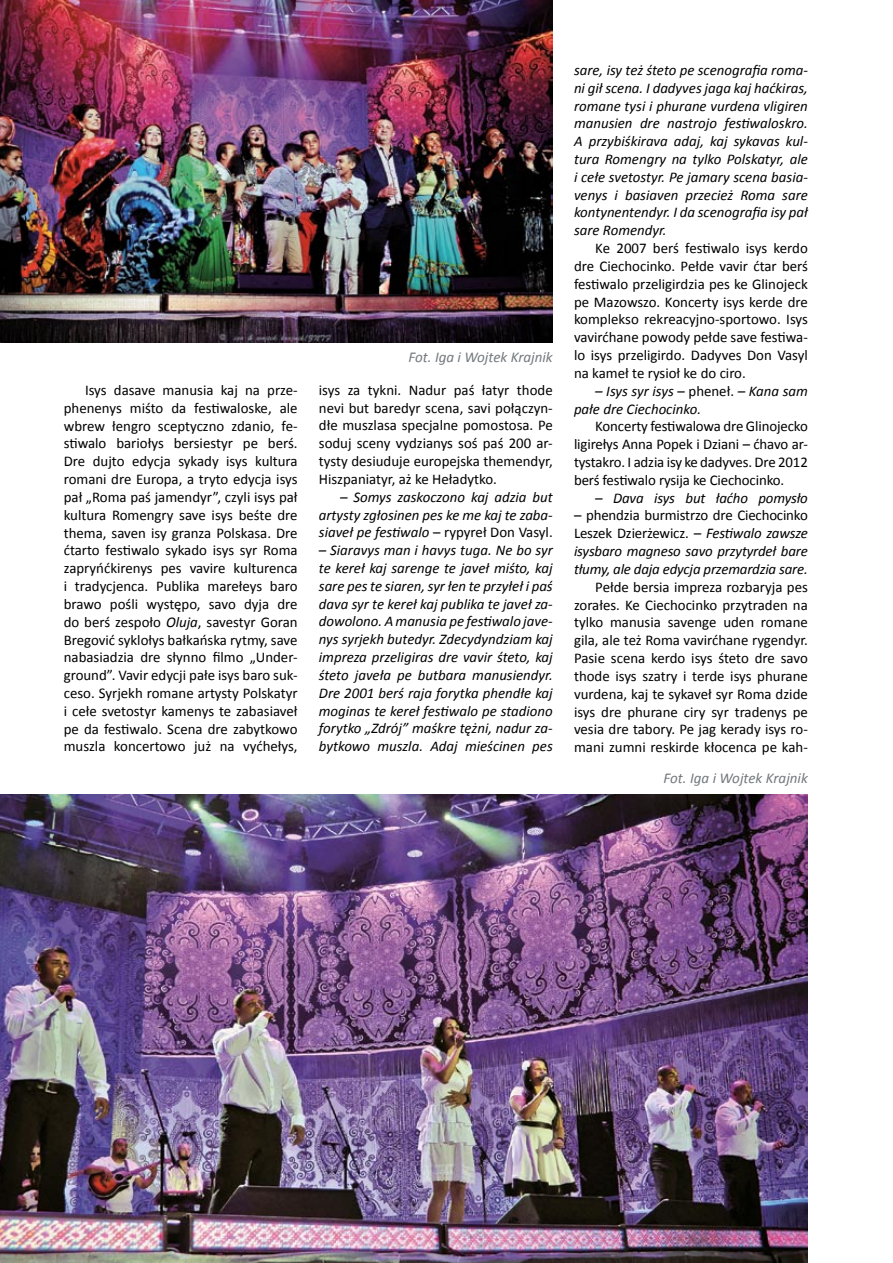
<style>
.page{position:relative;width:893px;height:1263px;background:#fff}
.page>*{position:absolute;margin:0;border:0;box-sizing:border-box;transform-origin:0 0}
.t1{font:italic 15px "Calibri";color:#72787d}
.t2{font:14.85px/17.9px "Calibri";color:#000;text-align:justify}
.t3{font:italic 14.85px/17.9px "Calibri";color:#000;text-align:justify}
.s1{font-style:italic}
.s2{font-style:normal}
</style>
<div class="page">
<img style="left:0;top:794px;width:807px;height:469px">
<img style="left:0;top:0;width:552px;height:342px">
<p class="t1" style="left:408px;top:348px;width:146px">Fot. Iga i Wojtek Krajnik</p>
<p class="t2" style="left:64px;top:380px;width:235px;text-indent:21px">Isys dasave manusia kaj na prze&shy;phenenys miśto da festiwaloske, ale wbrew łengro sceptyczno zdanio, fe&shy;stiwalo bariołys bersiestyr pe berś.<br>Dre dujto edycja sykady isys kultura romani dre Europa, a tryto edycja isys pał „Roma paś jamendyr”, czyli isys pał kultura Romengry save isys beśte dre thema, saven isy granza Polskasa. Dre ćtarto festiwalo sykado isys syr Roma zapryńćkirenys pes vavire kulturenca i tradycjenca. Publika marełeys baro brawo pośli występo, savo dyja dre do berś zespoło <span class="s1">Oluja</span>, savestyr Goran Bregović syklołys bałkańska rytmy, save nabasiadzia dre słynno filmo „Under&shy;ground”. Vavir edycji pałe isys baro suk&shy;ceso. Syrjekh romane artysty Polskatyr i cełe svetostyr kamenys te zabasiaveł pe da festiwalo. Scena dre zabytkowo muszla koncertowo już na vyćhełys,</p>
<p class="t2" style="left:319px;top:380px;width:235px">isys za tykni. Nadur paś łatyr thode nevi but baredyr scena, savi połączyn&shy;dłe muszlasa specjalne pomostosa. Pe soduj sceny vydzianys soś paś 200 ar&shy;tysty desiuduje europejska themendyr, Hiszpaniatyr, aż ke Heładytko.</p>
<p class="t3" style="left:319px;top:487px;width:235px;text-indent:21px">– Somys zaskoczono kaj adzia but artysty zgłosinen pes ke me kaj te zaba&shy;siaveł pe festiwalo <span class="s2">– rypyreł Don Vasyl.</span></p>
<p class="t3" style="left:319px;top:541px;width:235px">– Siaravys man i havys tuga. Ne bo syr te kereł kaj sarenge te javeł miśto, kaj sare pes te siaren, syr łen te przyłeł i paś dava syr te kereł kaj publika te javeł za&shy;dowolono. A manusia pe festiwalo jave&shy;nys syrjekh butedyr. Zdecydyndziam kaj impreza przeligiras dre vavir śteto, kaj śteto javeła pe butbara manusiendyr.<br>Dre 2001 berś raja forytka phendłe kaj moginas te kereł festiwalo pe stadiono forytko „Zdrój” maśkre tężni, nadur za&shy;bytkowo muszla. Adaj mieścinen pes</p>
<p class="t3" style="left:574px;top:60px;width:235px">sare, isy też śteto pe scenografia roma&shy;ni gił scena. I dadyves jaga kaj haćkiras, romane tysi i phurane vurdena vligiren manusien dre nastrojo festiwaloskro.<br>A przybiśkirava adaj, kaj sykavas kul&shy;tura Romengry na tylko Polskatyr, ale i cełe svetostyr. Pe jamary scena basia&shy;venys i basiaven przecież Roma sare kontynentendyr. I da scenografia isy pał sare Romendyr.</p>
<p class="t2" style="left:574px;top:239px;width:235px;text-indent:21px">Ke 2007 berś festiwalo isys kerdo dre Ciechocinko. Pełde vavir ćtar berś festiwalo przeligirdzia pes ke Glinojeck pe Mazowszo. Koncerty isys kerde dre komplekso rekreacyjno-sportowo. Isys vavirćhane powody pełde save festiwa&shy;lo isys przeligirdo. Dadyves Don Vasyl na kameł te rysioł ke do ciro.</p>
<p class="t3" style="left:574px;top:381px;width:235px;text-indent:21px">– Isys syr isys <span class="s2">– pheneł.</span> – Kana sam pałe dre Ciechocinko.</p>
<p class="t2" style="left:574px;top:417px;width:235px;text-indent:21px">Koncerty festiwalowa dre Glinojecko ligirełys Anna Popek i Dziani – ćhavo ar&shy;tystakro. I adzia isy ke dadyves. Dre 2012 berś festiwalo rysija ke Ciechocinko.</p>
<p class="t3" style="left:595px;top:488px;width:214px">– Dava isys but łaćho pomysło</p>
<p class="t3" style="left:574px;top:506px;width:235px"><span class="s2">– phendzia burmistrzo dre Ciechocinko Leszek Dzierżewicz.</span> – Festiwalo zawsze isysbaro magneso savo przytyrdeł bare tłumy, ale daja edycja przemardzia sare.</p>
<p class="t2" style="left:574px;top:577px;width:235px;text-indent:21px">Pełde bersia impreza rozbaryja pes zorałes. Ke Ciechocinko przytraden na tylko manusia savenge uden romane gila, ale też Roma vavirćhane rygendyr.<br>Pasie scena kerdo isys śteto dre savo thode isys szatry i terde isys phurane vurdena, kaj te sykaveł syr Roma dzide isys dre phurane ciry syr tradenys pe vesia dre tabory. Pe jag kerady isys ro&shy;mani zumni reskirde kłocenca pe kah-</p>
<p class="t1" style="left:664px;top:769px;width:146px">Fot. Iga i Wojtek Krajnik</p>
</div>
